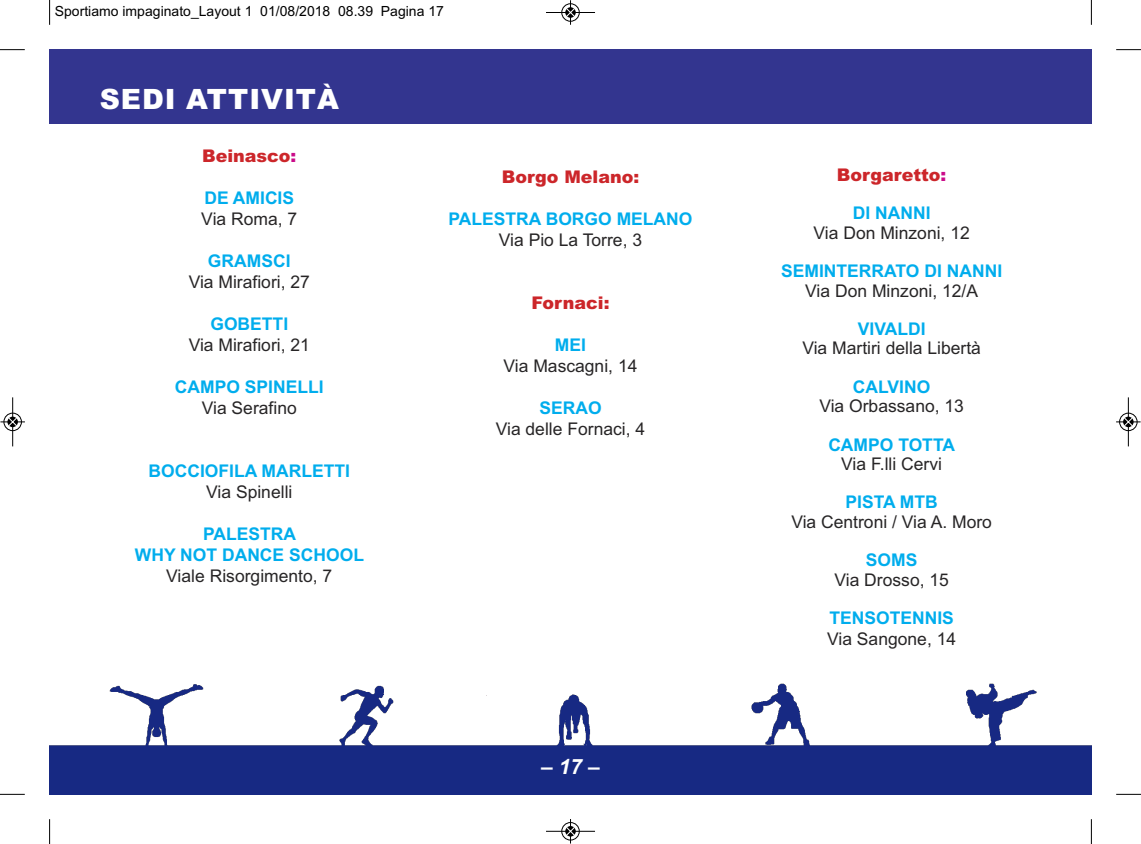
<style>
.page{position:relative;width:1141px;height:844px;background:#fff}
.page>*{position:absolute;margin:0;border:0;box-sizing:border-box;transform-origin:0 0}
.t1{font:900 28px "Arial";letter-spacing:.035em;color:#fff}
.t2{font:italic 700 21px "Arial";color:#fff}
.t3{font:17.5px "Arial";color:#272526}
.t4{font:700 17.5px/21px "Arial";color:#00aded;text-align:center}
.t5{font:900 17.5px "Arial";color:#cc262a}
.t6{font:14px "Arial";color:#000}
.s1{color:#ca0b89}
</style>
<div class="page">
<img style="left:50px;top:683px;width:1041px;height:111px">
<div style="left:50px;top:50px;width:1041px;height:74px;background:#33358f"></div>
<svg style="left:49px;top:0;width:1px;height:25px"></svg>
<svg style="left:0;top:49px;width:25px;height:1px"></svg>
<svg style="left:1091px;top:0;width:1px;height:25px"></svg>
<svg style="left:1116px;top:49px;width:25px;height:1px"></svg>
<svg style="left:49px;top:819px;width:1px;height:24px"></svg>
<svg style="left:0;top:793px;width:25px;height:1px"></svg>
<svg style="left:1091px;top:819px;width:1px;height:24px"></svg>
<svg style="left:1116px;top:793px;width:25px;height:1px"></svg>
<div style="left:561px;top:3px;width:19px;height:19px;border:1px solid #fff;border-radius:50%"></div>
<hr style="left:546px;top:12px;width:49px;height:1px;background:#000">
<div style="left:562px;top:4px;width:17px;height:17px;border:1px solid #000;border-radius:50%"></div>
<svg style="left:566px;top:0;width:9px;height:25px"></svg>
<div style="left:561px;top:821px;width:19px;height:19px;border:1px solid #fff;border-radius:50%"></div>
<hr style="left:546px;top:830px;width:49px;height:1px;background:#000">
<div style="left:562px;top:822px;width:17px;height:18px;border:1px solid #000;border-radius:50%"></div>
<svg style="left:566px;top:819px;width:9px;height:24px"></svg>
<div style="left:3px;top:412px;width:19px;height:19px;border:1px solid #fff;border-radius:50%"></div>
<hr style="left:12px;top:397px;width:1px;height:49px;background:#000">
<div style="left:4px;top:413px;width:18px;height:18px;border:1px solid #000;border-radius:50%"></div>
<svg style="left:0;top:417px;width:25px;height:9px"></svg>
<div style="left:1119px;top:412px;width:19px;height:19px;border:1px solid #fff;border-radius:50%"></div>
<hr style="left:1128px;top:397px;width:1px;height:49px;background:#000">
<div style="left:1119px;top:413px;width:18px;height:18px;border:1px solid #000;border-radius:50%"></div>
<svg style="left:1116px;top:417px;width:25px;height:9px"></svg>
<p class="t6" style="left:55px;top:3px;width:391px">Sportiamo impaginato_Layout 1 01/08/2018 08.39 Pagina 17</p>
<h1 class="t1" style="left:100px;top:83px;width:241px">SEDI ATTIVITÀ</h1>
<p class="t5" style="left:202px;top:145px;width:96px">Beinasco<span class="s1">:</span></p>
<p class="t4" style="left:204px;top:187px;width:91px">DE AMICIS</p>
<p class="t3" style="left:201px;top:208px;width:97px">Via Roma, 7</p>
<p class="t4" style="left:208px;top:250px;width:84px">GRAMSCI</p>
<p class="t3" style="left:189px;top:271px;width:123px">Via Mirafiori, 27</p>
<p class="t4" style="left:210px;top:313px;width:79px">GOBETTI</p>
<p class="t3" style="left:189px;top:334px;width:123px">Via Mirafiori, 21</p>
<p class="t4" style="left:175px;top:376px;width:150px">CAMPO SPINELLI</p>
<p class="t3" style="left:202px;top:397px;width:97px">Via Serafino</p>
<p class="t4" style="left:149px;top:460px;width:203px">BOCCIOFILA MARLETTI</p>
<p class="t3" style="left:206px;top:481px;width:88px">Via Spinelli</p>
<p class="t4" style="left:135px;top:523px;width:231px">PALESTRA<br>WHY NOT DANCE SCHOOL</p>
<p class="t3" style="left:166px;top:565px;width:168px">Viale Risorgimento, 7</p>
<p class="t5" style="left:502px;top:166px;width:139px">Borgo Melano:</p>
<p class="t4" style="left:448px;top:208px;width:246px">PALESTRA BORGO MELANO</p>
<p class="t3" style="left:499px;top:229px;width:145px">Via Pio La Torre, 3</p>
<p class="t5" style="left:531px;top:292px;width:80px">Fornaci:</p>
<p class="t4" style="left:555px;top:334px;width:33px">MEI</p>
<p class="t3" style="left:504px;top:355px;width:135px">Via Mascagni, 14</p>
<p class="t4" style="left:539px;top:397px;width:64px">SERAO</p>
<p class="t3" style="left:496px;top:418px;width:151px">Via delle Fornaci, 4</p>
<p class="t2" style="left:541px;top:754px;width:60px">–17–</p>
<p class="t5" style="left:837px;top:165px;width:111px">Borgaretto<span class="s1">:</span></p>
<p class="t4" style="left:853px;top:203px;width:79px">DI NANNI</p>
<p class="t3" style="left:814px;top:222px;width:158px">Via Don Minzoni, 12</p>
<p class="t4" style="left:781px;top:261px;width:223px">SEMINTERRATO DI NANNI</p>
<p class="t3" style="left:805px;top:280px;width:174px">Via Don Minzoni, 12/A</p>
<p class="t4" style="left:858px;top:318px;width:69px">VIVALDI</p>
<p class="t3" style="left:802px;top:338px;width:180px">Via Martiri della Libertà</p>
<p class="t4" style="left:853px;top:376px;width:79px">CALVINO</p>
<p class="t3" style="left:819px;top:396px;width:146px">Via Orbassano, 13</p>
<p class="t4" style="left:828px;top:434px;width:128px">CAMPO TOTTA</p>
<p class="t3" style="left:841px;top:453px;width:102px">Via F.lli Cervi</p>
<p class="t4" style="left:845px;top:492px;width:94px">PISTA MTB</p>
<p class="t3" style="left:791px;top:511px;width:202px">Via Centroni / Via A. Moro</p>
<p class="t4" style="left:866px;top:549px;width:53px">SOMS</p>
<p class="t3" style="left:834px;top:569px;width:116px">Via Drosso, 15</p>
<p class="t4" style="left:829px;top:607px;width:126px">TENSOTENNIS</p>
<p class="t3" style="left:827px;top:628px;width:131px">Via Sangone, 14</p>
</div>
